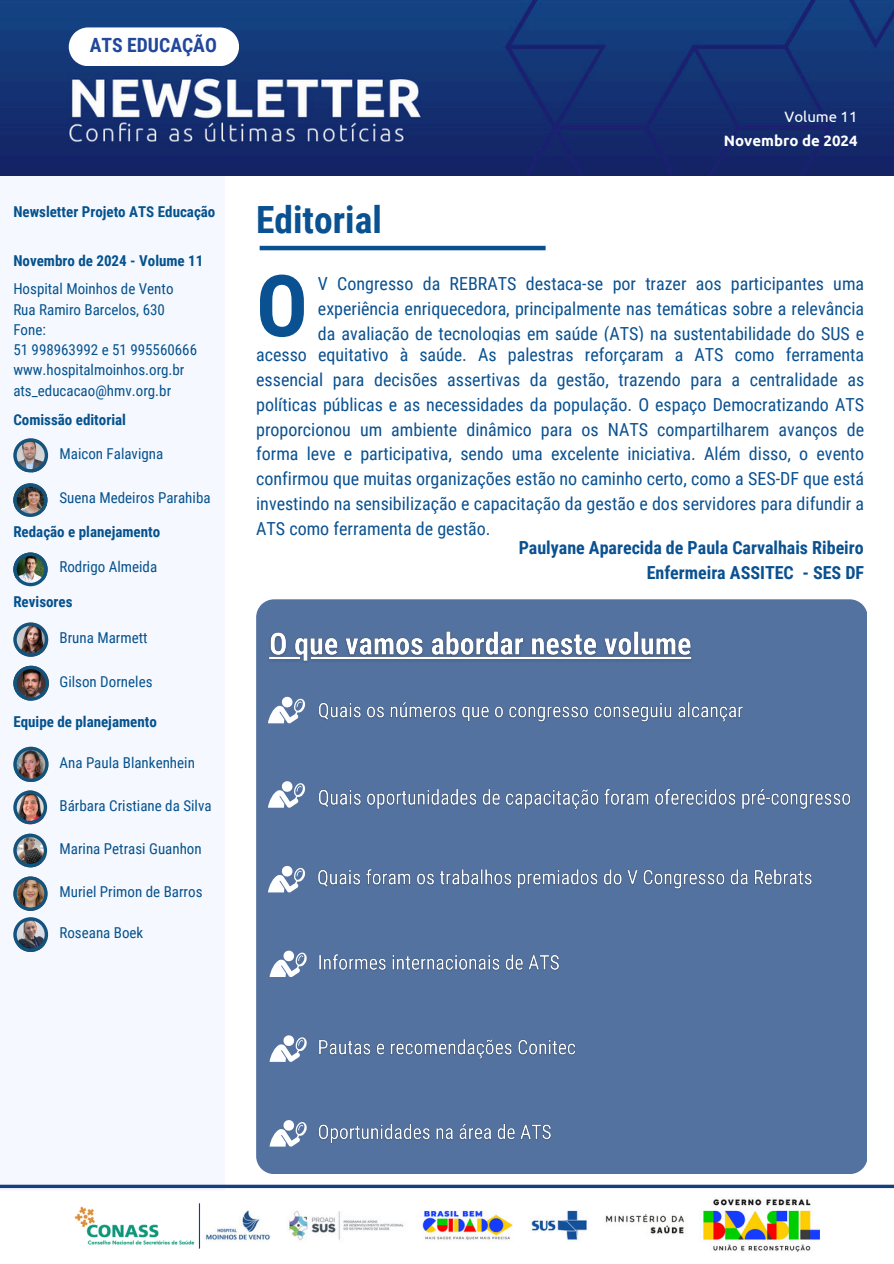
<style>
.page{position:relative;width:894px;height:1264px;background:#fff}
.page>*{position:absolute;margin:0;border:0;box-sizing:border-box;transform-origin:0 0}
.t1{font:700 85.5px "Roboto Condensed";color:#0a5191}
.t2{font:700 37.5px "Roboto Condensed";color:#0a5191}
.t3{font:700 19.65px "Roboto Condensed";color:#21489c}
.t4{font:18px/24.8px "Roboto Condensed";color:#0a5191;text-align:justify}
.t5{font:700 18px/24.8px "Roboto Condensed";color:#0a5191;text-align:right}
.t6{font:15px "Roboto Condensed";color:#06528d}
.t7{font:700 15px "Roboto Condensed";color:#06528d}
.t8{font:700 15px "Ubuntu";color:#fff}
.t9{font:15px "Ubuntu";color:#fff}
</style>
<div class="page">
<img style="left:0;top:0;width:893px;height:176px">
<div style="left:0;top:176px;width:225px;height:1014px;background:#f5f8ff"></div>
<hr style="left:259px;top:246px;width:286px;height:4px;background:#0a5191">
<div style="left:256px;top:599px;width:610px;height:575px;background:#5372a0"></div>
<svg style="left:268px;top:696px;width:38px;height:27px"></svg>
<svg style="left:268px;top:780px;width:38px;height:27px"></svg>
<svg style="left:268px;top:865px;width:38px;height:27px"></svg>
<svg style="left:269px;top:949px;width:38px;height:27px"></svg>
<svg style="left:269px;top:1034px;width:38px;height:27px"></svg>
<svg style="left:13px;top:483px;width:34px;height:34px"></svg>
<svg style="left:13px;top:438px;width:35px;height:34px"></svg>
<svg style="left:13px;top:552px;width:34px;height:34px"></svg>
<svg style="left:13px;top:665px;width:36px;height:35px"></svg>
<svg style="left:13px;top:622px;width:35px;height:34px"></svg>
<img style="left:13px;top:746px;width:36px;height:36px;border-radius:50%">
<svg style="left:13px;top:746px;width:35px;height:35px"></svg>
<svg style="left:13px;top:833px;width:34px;height:34px"></svg>
<svg style="left:13px;top:876px;width:34px;height:34px"></svg>
<svg style="left:13px;top:790px;width:34px;height:34px"></svg>
<svg style="left:13px;top:917px;width:35px;height:34px"></svg>
<svg style="left:69px;top:27px;width:170px;height:39px"></svg>
<svg style="left:269px;top:1119px;width:38px;height:27px"></svg>
<img style="left:264px;top:625px;width:432px;height:43px">
<img style="left:314px;top:698px;width:433px;height:28px">
<img style="left:314px;top:784px;width:540px;height:30px">
<img style="left:314px;top:864px;width:501px;height:30px">
<img style="left:315px;top:949px;width:248px;height:26px">
<img style="left:315px;top:1120px;width:240px;height:28px">
<img style="left:315px;top:1035px;width:264px;height:28px">
<img style="left:74px;top:1206px;width:120px;height:39px">
<hr style="left:199px;top:1203px;width:1px;height:45px;background:#173f80">
<img style="left:205px;top:1199px;width:614px;height:53px">
<hr style="left:0;top:1184px;width:893px;height:3px;background:#173f80">
<p class="t3" style="left:90px;top:34px;width:129px">ATS EDUCAÇÃO</p>
<p class="t7" style="left:13px;top:203px;width:203px">Newsletter Projeto ATS Educação</p>
<h6 class="t7" style="left:13px;top:252px;width:191px">Novembro de 2024 - Volume 11</h6>
<p class="t6" style="left:13px;top:280px;width:162px">Hospital Moinhos de Vento</p>
<p class="t6" style="left:13px;top:300px;width:153px">Rua Ramiro Barcelos, 630</p>
<p class="t6" style="left:13px;top:321px;width:34px">Fone:</p>
<p class="t6" style="left:13px;top:341px;width:185px">51 998963992 e 51 995560666</p>
<p class="t6" style="left:13px;top:361px;width:173px">www.hospitalmoinhos.org.br</p>
<p class="t6" style="left:13px;top:381px;width:159px">ats_educacao@hmv.org.br</p>
<p class="t7" style="left:13px;top:411px;width:114px">Comissão editorial</p>
<p class="t6" style="left:59px;top:445px;width:105px">Maicon Falavigna</p>
<p class="t6" style="left:59px;top:489px;width:152px">Suena Medeiros Parahiba</p>
<h1 class="t7" style="left:13px;top:523px;width:148px">Redação e planejamento</h1>
<p class="t6" style="left:59px;top:558px;width:99px">Rodrigo Almeida</p>
<h6 class="t7" style="left:13px;top:593px;width:61px">Revisores</h6>
<p class="t6" style="left:59px;top:629px;width:90px">Bruna Marmett</p>
<p class="t6" style="left:59px;top:672px;width:94px">Gilson Dorneles</p>
<h5 class="t7" style="left:13px;top:712px;width:145px">Equipe de planejamento</h5>
<p class="t6" style="left:59px;top:753px;width:137px">Ana Paula Blankenhein</p>
<p class="t6" style="left:59px;top:796px;width:154px">Bárbara Cristiane da Silva</p>
<p class="t6" style="left:59px;top:840px;width:144px">Marina Petrasi Guanhon</p>
<p class="t6" style="left:59px;top:883px;width:144px">Muriel Primon de Barros</p>
<p class="t6" style="left:59px;top:924px;width:85px">Roseana Boek</p>
<p class="t9" style="left:784px;top:108px;width:74px">Volume 11</p>
<p class="t2" style="left:256px;top:198px;width:127px">Editorial</p>
<h6 class="t8" style="left:723px;top:132px;width:135px">Novembro de 2024</h6>
<p class="t1" style="left:256px;top:257px;width:53px">O</p>
<p class="t4" style="left:318px;top:271px;width:547px">V Congresso da REBRATS destaca-se por trazer aos participantes uma experiência enriquecedora, principalmente nas temáticas sobre a relevância da avaliação de tecnologias em saúde (ATS) na sustentabilidade do SUS e no a</p>
<h5 class="t4" style="left:256px;top:343px;width:609px">acesso equitativo à saúde. As palestras reforçaram a ATS como ferramenta essencial para decisões assertivas da gestão, trazendo para a centralidade as políticas públicas e as necessidades da população. O espaço Democratizando ATS proporcionou um ambiente dinâmico para os NATS compartilharem avanços de forma leve e participativa, sendo uma excelente iniciativa. Além disso, o evento confirmou que muitas organizações estão no caminho certo, como a SES-DF que está investindo na sensibilização e capacitação da gestão e dos servidores para difundir a ATS como ferramenta de gestão.</h5>
<p class="t5" style="left:518px;top:535px;width:347px">Paulyane Aparecida de Paula Carvalhais Ribeiro<br>Enfermeira ASSITEC - SES DF</p>
</div>
